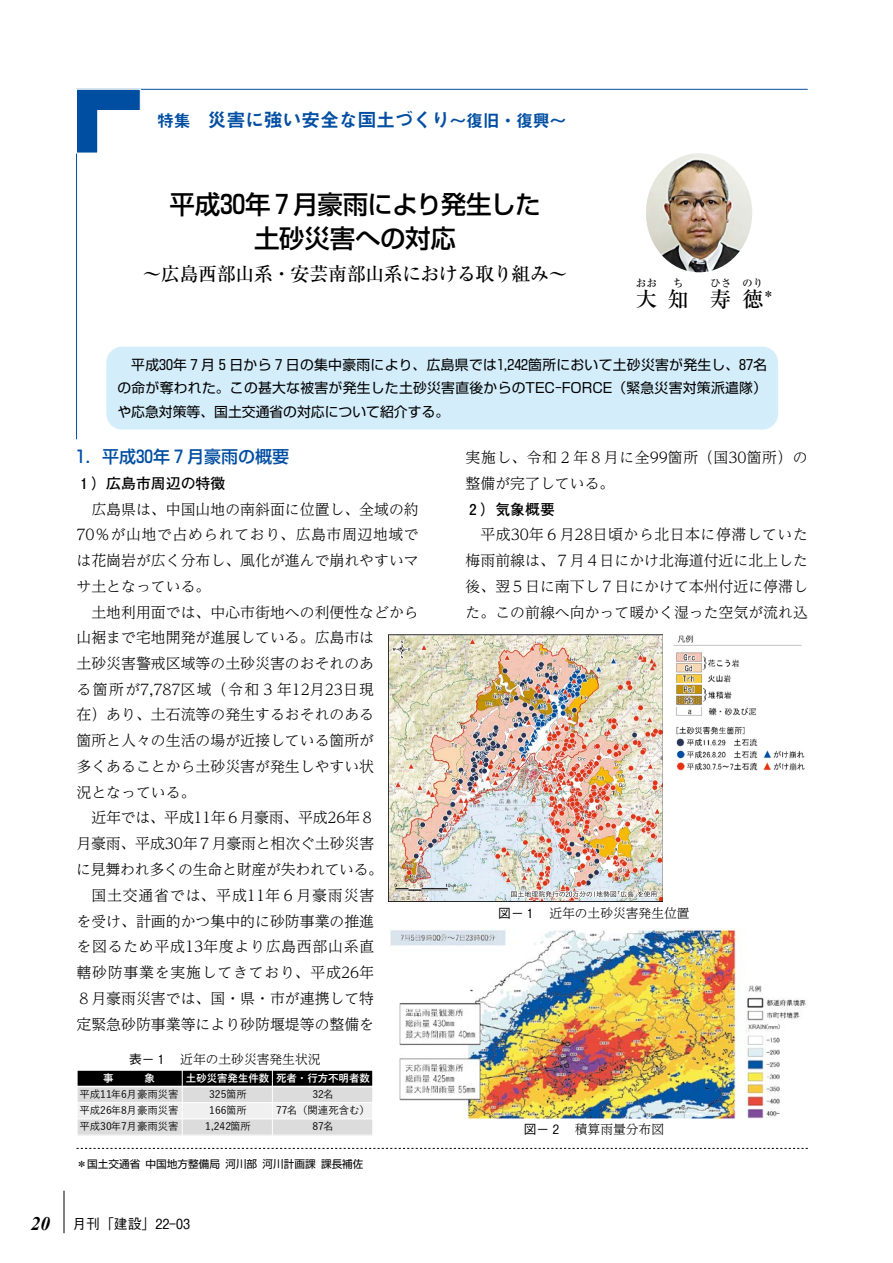
<style>
.page{position:relative;width:893px;height:1263px;background:#fff}
.page>*{position:absolute;margin:0;border:0;box-sizing:border-box;transform-origin:0 0}
.t1{font:25.5px/34px "M Num Shin Go Medium";letter-spacing:-.015em;color:#000;text-align:center}
.t2{font:21.3px "M Num Ryumin Medium";color:#000}
.t3{font:19.2px "M Num Ryumin Medium";letter-spacing:-.035em;color:#000}
.t4{font:19.2px "M Num Midashi Go MB31";letter-spacing:-.02em;color:#004ea2}
.t5{font:16.95px "M Num Shin Go Medium";color:#004ea2}
.t6{font:300 14.85px/25.8px "UD Reimin Pr 6 N";color:#000;text-align:justify}
.t7{font:14.85px "M Num Futo Go B101 Bold";color:#000}
.t8{font:13.8px/23.4px "M Num Shin Go Regular";color:#000;text-align:justify}
.t9{font:13.8px "M Num Gothic BBB Medium";color:#000}
.t10{font:300 12.75px "UD Reimin Pr 6 N";color:#000}
.t11{font:10.65px "M Num Shin Go Regular";color:#000}
.t12{font:10.65px "M Num Ryumin Medium";color:#000}
.t13{font:500 10.5px "Yu Go";color:#000}
.t14{font:500 10.35px "Yu Go";color:#000}
.t15{font:700 10.35px "Yu Go";color:#fff}
.s1{font-size:16.95px}
.s2{font-family:"M Num Gothic BBB Medium";font-weight:400}
.s3{font-family:"Times New Roman";font-weight:700;font-style:italic;font-size:19.2px}
</style>
<div class="page">
<hr style="left:64px;top:1191px;width:1px;height:42px;background:#000">
<svg style="left:76px;top:89px;width:732px;height:351px"></svg>
<svg style="left:76px;top:89px;width:65px;height:64px"></svg>
<svg style="left:77px;top:1148px;width:731px;height:1px"></svg>
<img style="left:646px;top:153px;width:106px;height:119px">
<div style="left:106px;top:347px;width:672px;height:83px;background:#d3edfb;border-radius:16px"></div>
<img style="left:390px;top:928px;width:416px;height:190px">
<div style="left:77px;top:1070px;width:105px;height:16px;background:#000"></div>
<div style="left:182px;top:1070px;width:90px;height:16px;background:#000"></div>
<div style="left:272px;top:1070px;width:101px;height:16px;background:#000"></div>
<div style="left:77px;top:1086px;width:105px;height:17px;background:#dcdcdd"></div>
<div style="left:182px;top:1086px;width:90px;height:17px;background:#dcdcdd"></div>
<div style="left:272px;top:1086px;width:101px;height:17px;background:#dcdcdd"></div>
<div style="left:77px;top:1103px;width:105px;height:16px;background:#f0f0f0"></div>
<div style="left:182px;top:1103px;width:90px;height:16px;background:#f0f0f0"></div>
<div style="left:272px;top:1103px;width:101px;height:16px;background:#f0f0f0"></div>
<div style="left:77px;top:1119px;width:105px;height:16px;background:#dcdcdd"></div>
<div style="left:182px;top:1119px;width:90px;height:16px;background:#dcdcdd"></div>
<div style="left:272px;top:1119px;width:101px;height:16px;background:#dcdcdd"></div>
<hr style="left:182px;top:1070px;width:1px;height:65px;background:#fff">
<hr style="left:272px;top:1070px;width:1px;height:65px;background:#fff">
<hr style="left:77px;top:1086px;width:296px;height:1px;background:#fff">
<hr style="left:77px;top:1102px;width:296px;height:1px;background:#fff">
<hr style="left:77px;top:1119px;width:296px;height:1px;background:#fff">
<hr style="left:77px;top:1070px;width:1px;height:65px;background:#fff">
<hr style="left:372px;top:1070px;width:1px;height:65px;background:#fff">
<hr style="left:77px;top:1070px;width:296px;height:1px;background:#fff">
<img style="left:389px;top:634px;width:273px;height:268px">
<img style="left:673px;top:635px;width:132px;height:136px">
<p class="t4" style="left:157px;top:105px;width:411px"><span class="s1">特集　</span>災害に強い安全な国土づくり<span class="s1">〜復旧・復興〜</span></p>
<h1 class="t1" style="left:170px;top:184px;width:373px">平成30年７月豪雨により発生した土砂災害への対応</h1>
<p class="t3" style="left:142px;top:258px;width:427px">〜広島西部山系・安芸南部山系における取り組み〜</p>
<p class="t12" style="left:636px;top:275px;width:23px">おお</p>
<h2 class="t2" style="left:636px;top:282px;width:23px">大</h2>
<p class="t12" style="left:673px;top:275px;width:12px">ち</p>
<h2 class="t2" style="left:668px;top:282px;width:23px">知</h2>
<p class="t12" style="left:710px;top:275px;width:23px">ひさ</p>
<h2 class="t2" style="left:710px;top:282px;width:23px">寿</h2>
<p class="t12" style="left:742px;top:275px;width:23px">のり</p>
<h2 class="t2" style="left:742px;top:282px;width:23px">徳</h2>
<p class="t11" style="left:763px;top:285px;width:12px">＊</p>
<p class="t8" style="left:117px;top:351px;width:651px;text-indent:14px">平成30年７月５日から７日の集中豪雨により、広島県では1,242箇所において土砂災害が発生し、87名の命が奪われた。この甚大な被害が発生した土砂災害直後からのTEC-FORCE（緊急災害対策派遣隊）や応急対策等、国土交通省の対応について紹介する。</p>
<p class="t5" style="left:77px;top:443px;width:214px">1．平成30年７月豪雨の概要</p>
<p class="t7" style="left:77px;top:471px;width:150px">１）広島市周辺の特徴</p>
<p class="t6" style="left:77px;top:495px;width:344px;text-indent:15px">広島県は、中国山地の南斜面に位置し、全域の約70％が山地で占められており、広島市周辺地域では花崗岩が広く分布し、風化が進んで崩れやすいマサ土となっている。</p>
<p class="t6" style="left:91px;top:599px;width:329px">土地利用面では、中心市街地への利便性などから</p>
<p class="t6" style="left:77px;top:624px;width:299px">山裾まで宅地開発が進展している。広島市は土砂災害警戒区域等の土砂災害のおそれのある箇所が7,787区域（令和３年12月23日現在）あり、土石流等の発生するおそれのある箇所と人々の生活の場が近接している箇所が多くあることから土砂災害が発生しやすい状況となっている。</p>
<p class="t6" style="left:76px;top:804px;width:308px;text-align:center">近年では、平成11年６月豪雨、平成26年８<br>月豪雨、平成30年７月豪雨と相次ぐ土砂災害に見舞われ多くの生命と財産が失われている。国土交通省では、平成11年６月豪雨災害<br>を受け、計画的かつ集中的に砂防事業の推進を図るため平成13年度より広島西部山系直轄砂防事業を実施してきており、平成26年<br>８月豪雨災害では、国・県・市が連携して特定緊急砂防事業等により砂防堰堤等の整備を</p>
<p class="t10" style="left:129px;top:1049px;width:193px"><span class="s2">表−１</span>　近年の土砂災害発生状況</p>
<p class="t15" style="left:103px;top:1072px;width:12px">事</p>
<p class="t15" style="left:145px;top:1072px;width:12px">象</p>
<p class="t15" style="left:186px;top:1072px;width:185px">土砂災害発生件数 死者・行方不明者数</p>
<p class="t13" style="left:79px;top:1084px;width:101px">平成11年6月豪雨災害</p>
<p class="t13" style="left:209px;top:1084px;width:39px">325箇所</p>
<p class="t13" style="left:312px;top:1084px;width:23px">32名</p>
<p class="t14" style="left:79px;top:1101px;width:101px">平成26年8月豪雨災害</p>
<p class="t14" style="left:209px;top:1101px;width:39px">166箇所</p>
<p class="t14" style="left:276px;top:1101px;width:95px">77名（関連死含む）</p>
<p class="t14" style="left:79px;top:1117px;width:101px">平成30年7月豪雨災害</p>
<p class="t14" style="left:205px;top:1117px;width:47px">1,242箇所</p>
<p class="t14" style="left:312px;top:1117px;width:23px">87名</p>
<p class="t11" style="left:77px;top:1155px;width:289px">＊国土交通省 中国地方整備局 河川部 河川計画課 課長補佐</p>
<p class="t9" style="left:31px;top:1213px;width:161px"><span class="s3">20</span> 月刊「建設」22-03</p>
<p class="t6" style="left:466px;top:444px;width:344px">実施し、令和２年８月に全99箇所（国30箇所）の整備が完了している。</p>
<p class="t7" style="left:466px;top:497px;width:91px">２）気象概要</p>
<p class="t6" style="left:466px;top:521px;width:344px;text-indent:15px">平成30年６月28日頃から北日本に停滞していた梅雨前線は、７月４日にかけ北海道付近に北上した後、翌５日に南下し７日にかけて本州付近に停滞した。この前線へ向かって暖かく湿った空気が流れ込</p>
<p class="t10" style="left:498px;top:903px;width:193px"><span class="s2">図−１</span>　近年の土砂災害発生位置</p>
<p class="t10" style="left:524px;top:1118px;width:142px"><span class="s2">図−２</span>　積算雨量分布図</p>
</div>
